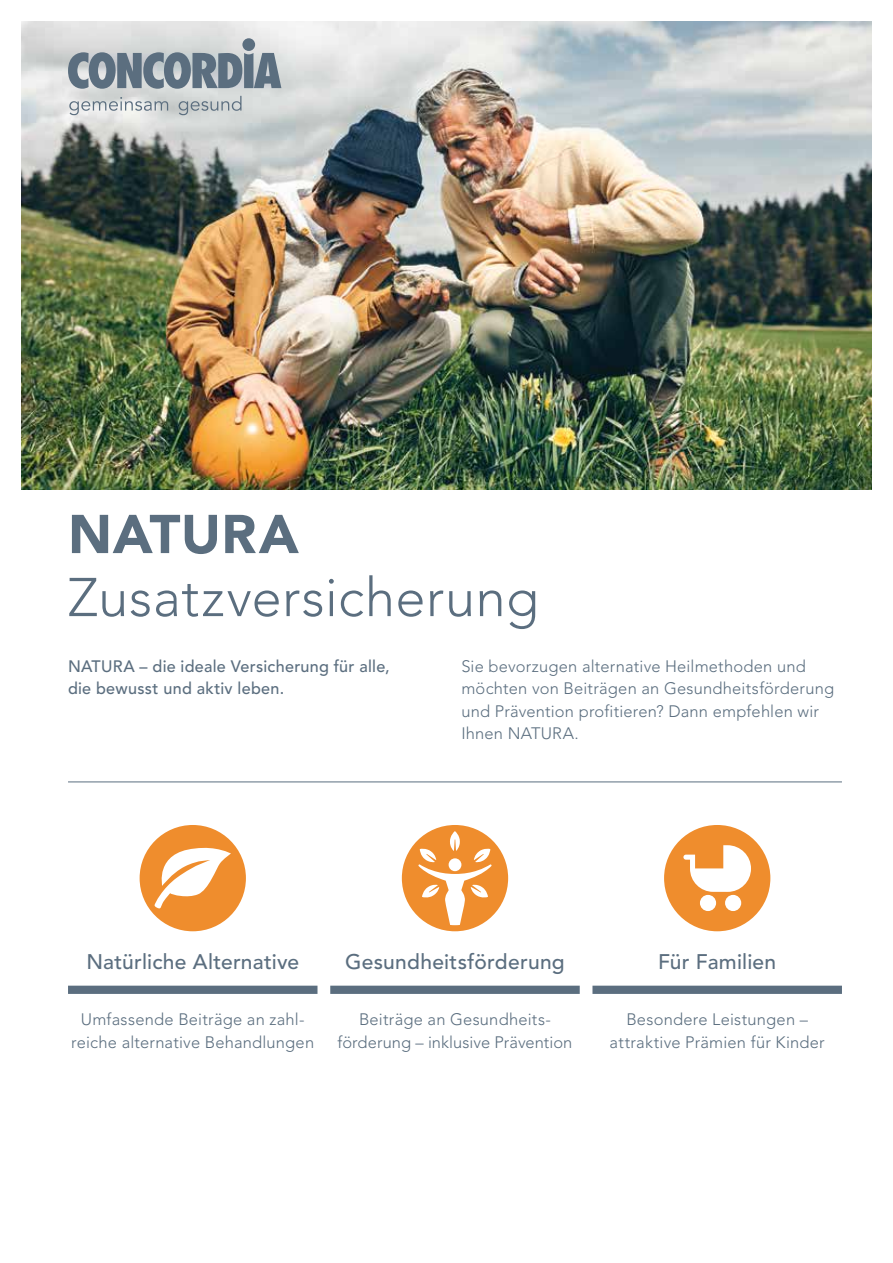
<style>
.page{position:relative;width:893px;height:1263px;background:#fff}
.page>*{position:absolute;margin:0;border:0;box-sizing:border-box;transform-origin:0 0}
.t1{font:300 54px "Avenir";letter-spacing:.01em;color:#5b6e7f}
.t2{font:900 54px "Avenir";letter-spacing:.01em;color:#5b6e7f}
.t3{font:500 21px "Avenir";letter-spacing:.01em;color:#5b6e7f}
.t4{font:300 16.5px/22.5px "Avenir";letter-spacing:.01em;color:#5b6e7f;text-align:center}
.t5{font:500 16.5px/22.5px "Avenir";letter-spacing:.02em;color:#5b6e7f}
</style>
<div class="page">
<div style="left:140px;top:825px;width:106px;height:106px;background:#ef8d2d;border-radius:50%"></div>
<div style="left:402px;top:825px;width:106px;height:106px;background:#ef8d2d;border-radius:50%"></div>
<img style="left:21px;top:21px;width:851px;height:468px">
<svg style="left:68px;top:52px;width:213px;height:37px;background:#82909b"></svg>
<div style="left:242px;top:38px;width:13px;height:13px;background:#5b6e7f;border-radius:50%"></div>
<svg style="left:69px;top:97px;width:99px;height:18px;background:#cacfd1"></svg>
<svg style="left:179px;top:96px;width:62px;height:19px"></svg>
<hr style="left:68px;top:781px;width:774px;height:1px;background:#5b6e7f">
<div style="left:68px;top:986px;width:249px;height:8px;background:#5b6e7f"></div>
<div style="left:330px;top:986px;width:250px;height:8px;background:#5b6e7f"></div>
<div style="left:592px;top:986px;width:250px;height:8px;background:#5b6e7f"></div>
<svg style="left:155px;top:847px;width:76px;height:61px"></svg>
<div style="left:664px;top:825px;width:106px;height:106px;background:#ef8d2d;border-radius:50%"></div>
<div style="left:700px;top:895px;width:16px;height:16px;background:#fff;border-radius:50%"></div>
<div style="left:725px;top:895px;width:16px;height:16px;background:#fff;border-radius:50%"></div>
<svg style="left:683px;top:845px;width:68px;height:47px"></svg>
<svg style="left:418px;top:831px;width:74px;height:94px"></svg>
<h1 class="t2" style="left:68px;top:502px;width:232px">NATURA</h1>
<h1 class="t1" style="left:68px;top:566px;width:472px">Zusatzversicherung</h1>
<p class="t5" style="left:68px;top:655px;width:323px">NATURA – die ideale Versicherung für alle, die bewusst und aktiv leben.</p>
<p class="t4" style="left:461px;top:655px;width:374px;text-align:left">Sie bevorzugen alternative Heilmethoden und möchten von Beiträgen an Gesundheitsförderung und Prävention profitieren? Dann empfehlen wir Ihnen NATURA.</p>
<p class="t3" style="left:86px;top:949px;width:214px">Natürliche Alternative</p>
<p class="t4" style="left:71px;top:1008px;width:244px">Umfassende Beiträge an zahl&shy;reiche alternative Behandlungen</p>
<p class="t3" style="left:345px;top:949px;width:221px">Gesundheitsförderung</p>
<p class="t4" style="left:338px;top:1008px;width:236px">Beiträge an Gesundheits&shy;förderung – inklusive Prävention</p>
<p class="t3" style="left:658px;top:949px;width:120px">Für Familien</p>
<p class="t4" style="left:610px;top:1008px;width:217px">Besondere Leistungen – attraktive Prämien für Kinder</p>
</div>
